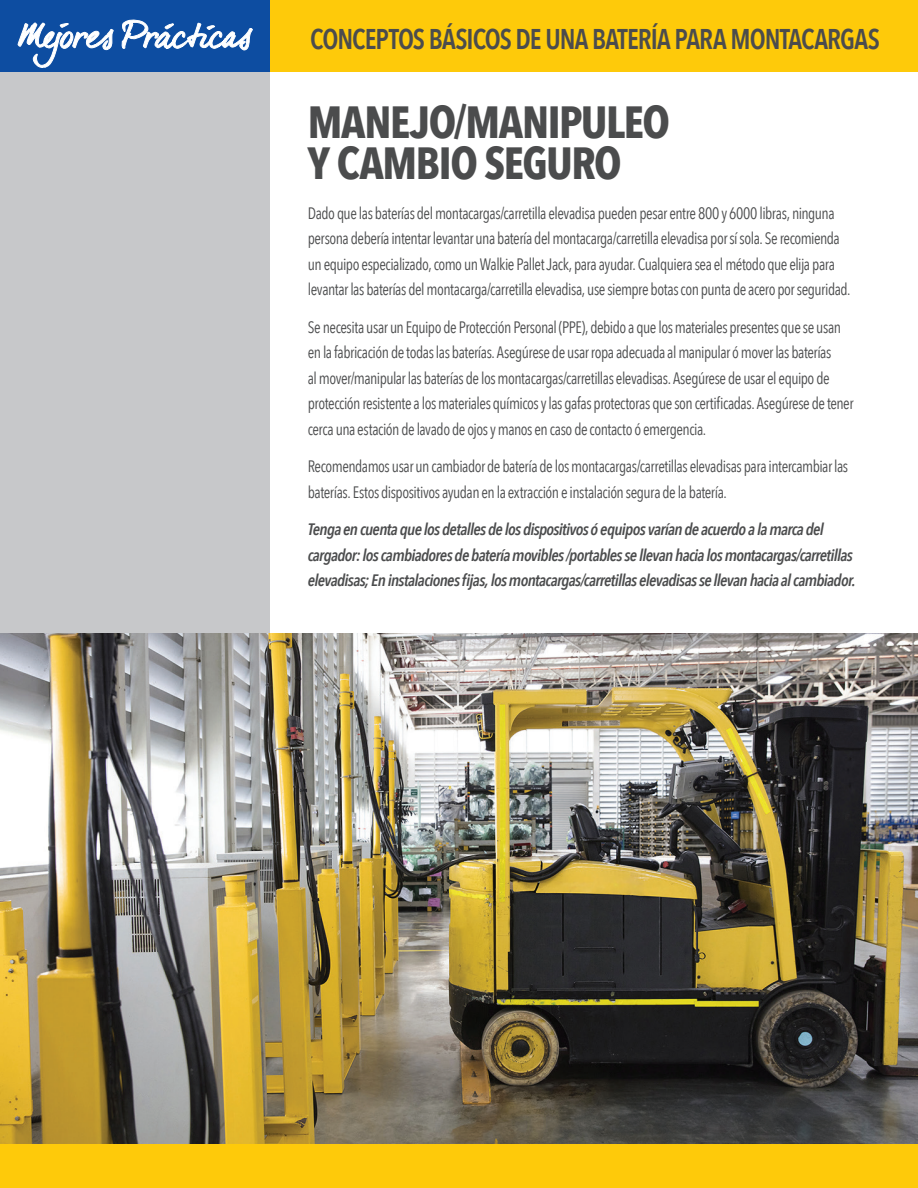
<style>
.page{position:relative;width:918px;height:1188px;background:#fff}
.page>*{position:absolute;margin:0;border:0;box-sizing:border-box;transform-origin:0 0}
.t1{font:700 45px/40.5px "Avenir Next Condensed";letter-spacing:-.03em;color:#4b4c4d}
.t2{font:600 28.5px "Avenir Next Condensed";letter-spacing:-.035em;color:#4b4c4d;scale:.95 1}
.t3{font:16.5px/25.5px "Avenir Next Condensed";letter-spacing:-.03em;color:#4b4c4d;scale:.94 1}
.t4{font:italic 600 16.5px/25.5px "Avenir Next Condensed";letter-spacing:-.04em;color:#4b4c4d}
</style>
<div class="page">
<div style="left:270px;top:0;width:648px;height:72px;background:#feca0a"></div>
<div style="left:0;top:63px;width:270px;height:1125px;background:#c7c8ca"></div>
<div style="left:0;top:0;width:270px;height:72px;background:#0d4da1"></div>
<img style="left:0;top:634px;width:918px;height:511px">
<div style="left:0;top:1145px;width:918px;height:43px;background:#feca0a"></div>
<svg style="left:18px;top:19px;width:235px;height:49px"></svg>
<h2 class="t2" style="left:310px;top:21px;width:601px">CONCEPTOS BÁSICOS DE UNA BATERÍA PARA MONTACARGAS</h2>
<h1 class="t1" style="left:308px;top:102px;width:364px">MANEJO/MANIPULEO<br>Y CAMBIO SEGURO</h1>
<p class="t3" style="left:308px;top:200px;width:579px">Dado que las baterías del montacargas/carretilla elevadisa pueden pesar entre 800 y 6000 libras, ninguna persona debería intentar levantar una batería del montacarga/carretilla elevadisa por sí sola. Se recomienda un equipo especializado, como un Walkie Pallet Jack, para ayudar. Cualquiera sea el método que elija para levantar las baterías del montacarga/carretilla elevadisa, use siempre botas con punta de acero por seguridad.</p>
<p class="t3" style="left:308px;top:314px;width:582px">Se necesita usar un Equipo de Protección Personal (PPE), debido a que los materiales presentes que se usan en la fabricación de todas las baterías. Asegúrese de usar ropa adecuada al manipular ó mover las baterías<br>al mover/manipular las baterías de los montacargas/carretillas elevadisas. Asegúrese de usar el equipo de protección resistente a los materiales químicos y las gafas protectoras que son certificadas. Asegúrese de tener cerca una estación de lavado de ojos y manos en caso de contacto ó emergencia.</p>
<p class="t3" style="left:308px;top:454px;width:576px">Recomendamos usar un cambiador de batería de los montacargas/carretillas elevadisas para intercambiar las baterías. Estos dispositivos ayudan en la extracción e instalación segura de la batería.</p>
<p class="t4" style="left:308px;top:517px;width:549px">Tenga en cuenta que los detalles de los dispositivos ó equipos varían de acuerdo a la marca del cargador: los cambiadores de batería movibles /portables se llevan hacia los montacargas/carretillas elevadisas; En instalaciones fijas, los montacargas/carretillas elevadisas se llevan hacia al cambiador.</p>
</div>
